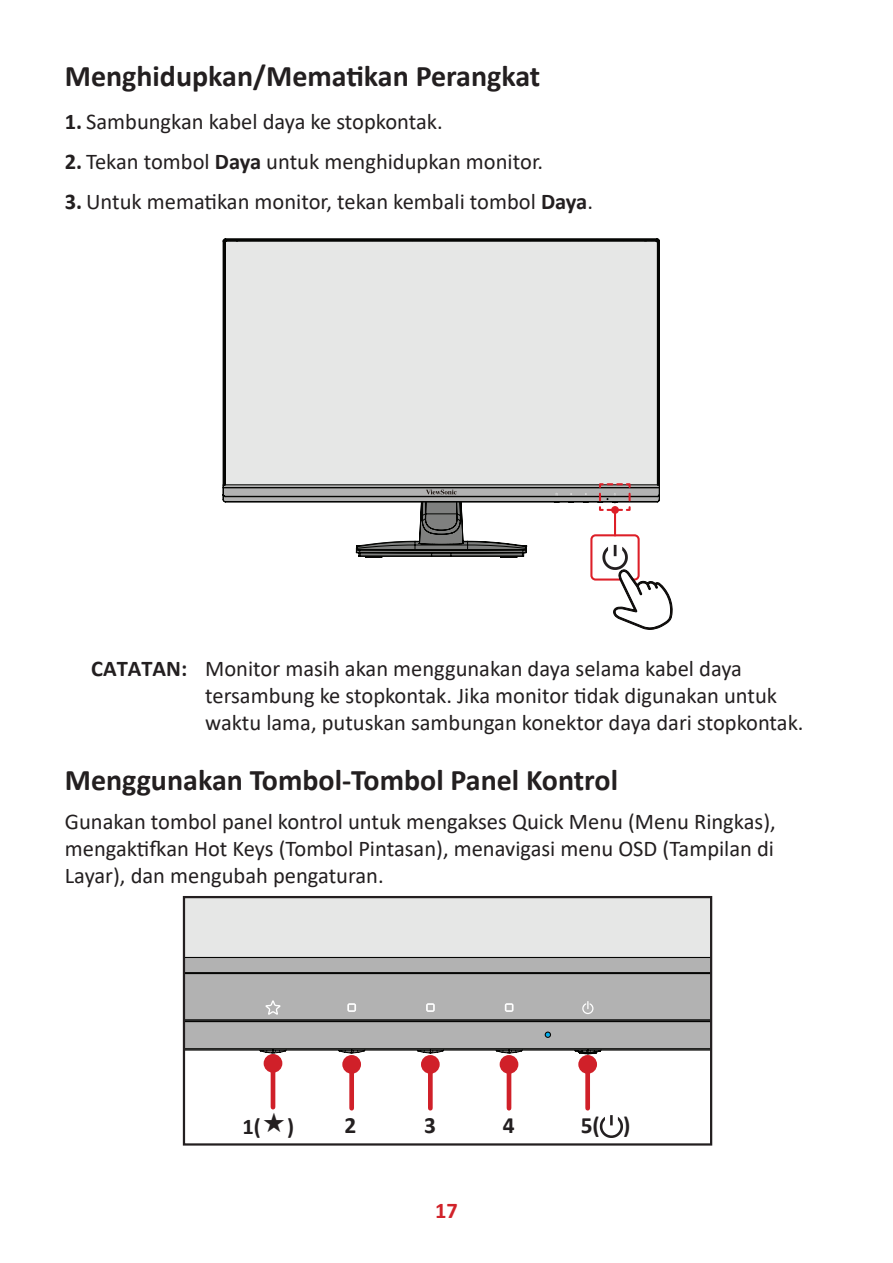
<style>
.page{position:relative;width:893px;height:1263px;background:#fff}
.page>*{position:absolute;margin:0;border:0;box-sizing:border-box;transform-origin:0 0}
.t1{font:700 30px "Calibri";color:#231f20}
.t2{font:700 23.4px "Calibri";color:#231f20}
.t3{font:22.5px/27px "Calibri";color:#231f20}
.t4{font:700 22.5px "Calibri";color:#231f20}
.t5{font:700 22.5px "Calibri";color:#d1232a}
.s1{font-weight:700}
</style>
<div class="page">
<svg style="left:223px;top:239px;width:437px;height:314px;background:#dedede"></svg>
<svg style="left:356px;top:501px;width:171px;height:57px"></svg>
<svg style="left:426px;top:490px;width:31px;height:4px"></svg>
<div style="left:591px;top:535px;width:48px;height:44px;background:#fff;border-radius:4px"></div>
<div style="left:590px;top:534px;width:50px;height:47px;border:2px solid #dd1f28;border-radius:4px"></div>
<svg style="left:598px;top:482px;width:34px;height:30px"></svg>
<hr style="left:614px;top:510px;width:2px;height:26px;background:#dd1f28">
<div style="left:611px;top:506px;width:8px;height:8px;background:#dd1f28;border-radius:50%"></div>
<svg style="left:602px;top:545px;width:70px;height:84px"></svg>
<svg style="left:186px;top:899px;width:523px;height:229px"></svg>
<svg style="left:582px;top:1001px;width:11px;height:13px"></svg>
<svg style="left:426px;top:1003px;width:9px;height:9px"></svg>
<svg style="left:505px;top:1003px;width:8px;height:9px"></svg>
<svg style="left:347px;top:1003px;width:9px;height:9px"></svg>
<svg style="left:265px;top:1000px;width:16px;height:15px"></svg>
<div style="left:183px;top:896px;width:529px;height:249px;border:2px solid #231f20"></div>
<hr style="left:271px;top:1063px;width:4px;height:44px;background:#d02029">
<div style="left:264px;top:1054px;width:18px;height:19px;background:#d02029;border-radius:50%"></div>
<div style="left:349px;top:1064px;width:5px;height:44px;background:#d02029"></div>
<div style="left:342px;top:1055px;width:19px;height:19px;background:#d02029;border-radius:50%"></div>
<div style="left:428px;top:1064px;width:5px;height:44px;background:#d02029"></div>
<div style="left:421px;top:1055px;width:19px;height:19px;background:#d02029;border-radius:50%"></div>
<hr style="left:507px;top:1064px;width:4px;height:44px;background:#d02029">
<div style="left:500px;top:1055px;width:18px;height:19px;background:#d02029;border-radius:50%"></div>
<div style="left:585px;top:1064px;width:5px;height:44px;background:#d02029"></div>
<div style="left:578px;top:1055px;width:19px;height:19px;background:#d02029;border-radius:50%"></div>
<svg style="left:600px;top:1115px;width:23px;height:23px"></svg>
<svg style="left:264px;top:1112px;width:20px;height:16px"></svg>
<h1 class="t1" style="left:65px;top:55px;width:477px">Menghidupkan/Mematikan Perangkat</h1>
<p class="t3" style="left:65px;top:108px;width:379px"><span class="s1">1.</span> Sambungkan kabel daya ke stopkontak.</p>
<p class="t3" style="left:65px;top:147px;width:480px"><span class="s1">2.</span> Tekan tombol <span class="s1">Daya</span> untuk menghidupkan monitor.</p>
<p class="t3" style="left:65px;top:187px;width:530px"><span class="s1">3.</span> Untuk mematikan monitor, tekan kembali tombol <span class="s1">Daya</span>.</p>
<p class="t3" style="left:205px;top:655px;width:600px;text-indent:-114px"><span class="s1">CATATAN:</span> Monitor masih akan menggunakan daya selama kabel daya tersambung ke stopkontak. Jika monitor tidak digunakan untuk waktu lama, putuskan sambungan konektor daya dari stopkontak.</p>
<h1 class="t1" style="left:65px;top:759px;width:555px">Menggunakan Tombol-Tombol Panel Kontrol</h1>
<p class="t3" style="left:65px;top:807px;width:712px;text-align:justify">Gunakan tombol panel kontrol untuk mengakses Quick Menu (Menu Ringkas), mengaktifkan Hot Keys (Tombol Pintasan), menavigasi menu OSD (Tampilan di Layar), dan mengubah pengaturan.</p>
<p class="t4" style="left:242px;top:1111px;width:53px">1( )</p>
<p class="t2" style="left:345px;top:1108px;width:13px">2</p>
<p class="t2" style="left:424px;top:1108px;width:13px">3</p>
<p class="t2" style="left:503px;top:1108px;width:13px">4</p>
<p class="t2" style="left:581px;top:1108px;width:51px">5( )</p>
<p class="t5" style="left:435px;top:1194px;width:24px">17</p>
</div>
